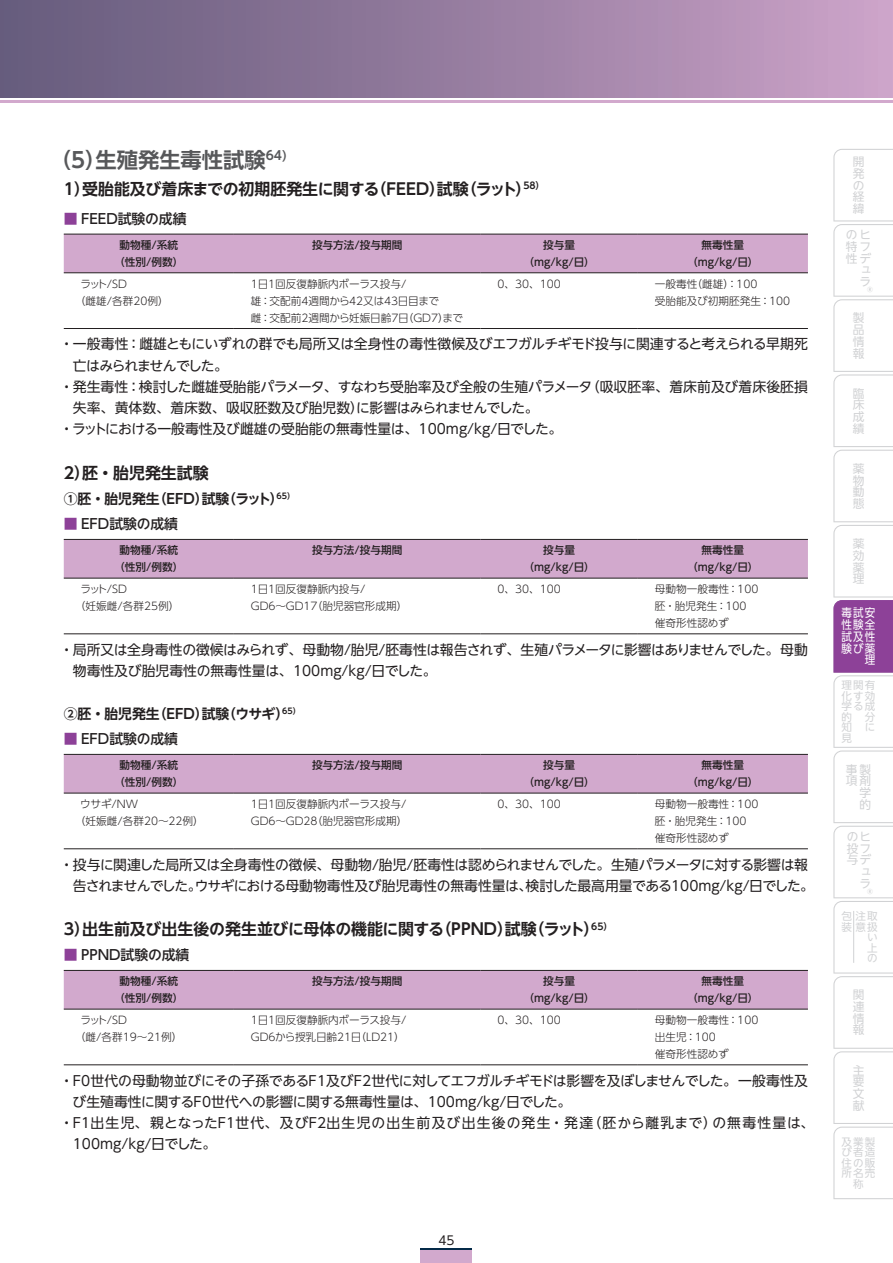
<style>
.page{position:relative;width:893px;height:1263px;background:#fff}
.page>*{position:absolute;margin:0;border:0;box-sizing:border-box;transform-origin:0 0}
.t1{font:700 21.3px "UD Shin Go NT Pro De";color:#57585a}
.t2{font:700 15.9px "UD Shin Go NT Pro De";color:#231f20}
.t3{font:13.8px/21.3px "UD Shin Go NT Pro";letter-spacing:-.015em;color:#231f20}
.t4{font:13.8px "UD Shin Go NT Pro";letter-spacing:.005em;color:#231f20}
.t5{font:13.8px "UD Shin Go NT Pro";letter-spacing:.075em;color:#231f20}
.t6{font:700 13.8px "UD Shin Go NT Pro De";color:#231f20}
.t7{font:500 13.8px "UD Shin Go NT Pro";color:#231f20}
.t8{font:13.8px "UD Shin Go NT Pro";letter-spacing:-.09em;color:#231f20}
.t9{font:12.15px "UD Shin Go NT Pro";color:#231f20}
.t10{font:11.7px/11.7px "UD Shin Go NT Pro";color:#d1d2d4;text-align:justify}
.t11{font:11.7px/11.7px "UD Shin Go NT Pro";color:#fff;text-align:right;scale:.9 1}
.t12{font:300 10.65px/17px "UD Shin Go Pro";color:#231f20}
.t13{font:500 10.65px/17px "UD Shin Go Pro";color:#231f20;text-align:center}
.t14{font:10.5px/10.5px "UD Shin Go NT Pro";color:#d1d2d4}
.s1{color:#8d4198}
</style>
<div class="page">
<div style="left:0;top:0;width:893px;height:98px;background:linear-gradient(to right,#63597a,#cba2c7)"></div>
<hr style="left:0;top:100px;width:893px;height:3px;background:#d2a9cd">
<div style="left:421px;top:1250px;width:51px;height:13px;background:#d2a9cd"></div>
<hr style="left:421px;top:1248px;width:51px;height:1px;background:#042a48">
<svg style="left:833px;top:149px;width:60px;height:1050px"></svg>
<div style="left:64px;top:235px;width:744px;height:38px;background:#d2a9cd"></div>
<hr style="left:64px;top:328px;width:170px;height:1px;background:#231f20">
<hr style="left:64px;top:234px;width:170px;height:1px;background:#231f20">
<hr style="left:234px;top:234px;width:246px;height:1px;background:#231f20">
<hr style="left:480px;top:234px;width:158px;height:1px;background:#231f20">
<hr style="left:638px;top:234px;width:170px;height:1px;background:#231f20">
<hr style="left:234px;top:328px;width:246px;height:1px;background:#231f20">
<hr style="left:64px;top:273px;width:170px;height:1px;background:#231f20">
<hr style="left:480px;top:328px;width:158px;height:1px;background:#231f20">
<hr style="left:234px;top:273px;width:246px;height:1px;background:#231f20">
<hr style="left:480px;top:273px;width:158px;height:1px;background:#231f20">
<hr style="left:638px;top:273px;width:170px;height:1px;background:#231f20">
<hr style="left:638px;top:328px;width:170px;height:1px;background:#231f20">
<div style="left:64px;top:540px;width:744px;height:38px;background:#d2a9cd"></div>
<hr style="left:64px;top:634px;width:170px;height:1px;background:#231f20">
<hr style="left:234px;top:634px;width:246px;height:1px;background:#231f20">
<hr style="left:480px;top:634px;width:158px;height:1px;background:#231f20">
<hr style="left:64px;top:539px;width:170px;height:1px;background:#231f20">
<hr style="left:234px;top:539px;width:246px;height:1px;background:#231f20">
<hr style="left:480px;top:539px;width:158px;height:1px;background:#231f20">
<hr style="left:638px;top:539px;width:170px;height:1px;background:#231f20">
<hr style="left:64px;top:578px;width:170px;height:1px;background:#231f20">
<hr style="left:234px;top:578px;width:246px;height:1px;background:#231f20">
<hr style="left:480px;top:578px;width:158px;height:1px;background:#231f20">
<hr style="left:638px;top:578px;width:170px;height:1px;background:#231f20">
<hr style="left:638px;top:634px;width:170px;height:1px;background:#231f20">
<div style="left:64px;top:755px;width:744px;height:38px;background:#d2a9cd"></div>
<hr style="left:64px;top:848px;width:170px;height:1px;background:#231f20">
<hr style="left:234px;top:848px;width:246px;height:1px;background:#231f20">
<hr style="left:64px;top:754px;width:170px;height:1px;background:#231f20">
<hr style="left:234px;top:754px;width:246px;height:1px;background:#231f20">
<hr style="left:480px;top:754px;width:158px;height:1px;background:#231f20">
<hr style="left:638px;top:754px;width:170px;height:1px;background:#231f20">
<hr style="left:64px;top:793px;width:170px;height:1px;background:#231f20">
<hr style="left:480px;top:848px;width:158px;height:1px;background:#231f20">
<hr style="left:234px;top:793px;width:246px;height:1px;background:#231f20">
<hr style="left:480px;top:793px;width:158px;height:1px;background:#231f20">
<hr style="left:638px;top:793px;width:170px;height:1px;background:#231f20">
<hr style="left:638px;top:848px;width:170px;height:1px;background:#231f20">
<div style="left:64px;top:971px;width:744px;height:38px;background:#d2a9cd"></div>
<hr style="left:64px;top:970px;width:170px;height:1px;background:#231f20">
<hr style="left:234px;top:970px;width:246px;height:1px;background:#231f20">
<hr style="left:480px;top:970px;width:158px;height:1px;background:#231f20">
<hr style="left:64px;top:1064px;width:170px;height:1px;background:#231f20">
<hr style="left:638px;top:970px;width:170px;height:1px;background:#231f20">
<hr style="left:234px;top:1064px;width:246px;height:1px;background:#231f20">
<hr style="left:64px;top:1009px;width:170px;height:1px;background:#231f20">
<hr style="left:480px;top:1064px;width:158px;height:1px;background:#231f20">
<hr style="left:234px;top:1009px;width:246px;height:1px;background:#231f20">
<hr style="left:480px;top:1009px;width:158px;height:1px;background:#231f20">
<hr style="left:638px;top:1009px;width:170px;height:1px;background:#231f20">
<hr style="left:638px;top:1064px;width:170px;height:1px;background:#231f20">
<h1 class="t1" style="left:50px;top:142px;width:238px">（5）生殖発生毒性試験<sup>64)</sup></h1>
<p class="t2" style="left:64px;top:176px;width:483px">1）受胎能及び着床までの初期胚発生に関する（FEED）試験（ラット）<sup>58）</sup></p>
<p class="t7" style="left:64px;top:207px;width:124px"><span class="s1">■</span> FEED試験の成績</p>
<p class="t13" style="left:114px;top:236px;width:71px">動物種/系統（性別/例数）</p>
<p class="t13" style="left:312px;top:236px;width:92px">投与方法/投与期間</p>
<p class="t13" style="left:523px;top:236px;width:73px">投与量（mg/kg/日）</p>
<p class="t13" style="left:687px;top:236px;width:73px">無毒性量（mg/kg/日）</p>
<p class="t12" style="left:75px;top:275px;width:95px;text-indent:6px">ラット/SD<br>（雌雄/各群20例）</p>
<p class="t12" style="left:251px;top:275px;width:214px">1日1回反復静脈内ボーラス投与/<br>雄：交配前4週間から42又は43日目まで<br>雌：交配前2週間から妊娠日齢7日（GD7）まで</p>
<p class="t12" style="left:497px;top:275px;width:65px">0､ 30､ 100</p>
<p class="t12" style="left:655px;top:275px;width:137px">一般毒性（雌雄）：100<br>受胎能及び初期胚発生：100</p>
<p class="t3" style="left:60px;top:333px;width:750px">・一般毒性：雌雄ともにいずれの群でも局所又は全身性の毒性徴候及びエフガルチギモド投与に関連すると考えられる早期死</p>
<p class="t8" style="left:73px;top:354px;width:157px">亡はみられませんでした。</p>
<p class="t4" style="left:60px;top:375px;width:750px">・発生毒性：検討した雌雄受胎能パラメータ、すなわち受胎率及び全般の生殖パラメータ（吸収胚率、着床前及び着床後胚損</p>
<p class="t3" style="left:73px;top:397px;width:467px">失率、黄体数、着床数、吸収胚数及び胎児数）に影響はみられませんでした。</p>
<p class="t3" style="left:60px;top:418px;width:504px">・ラットにおける一般毒性及び雌雄の受胎能の無毒性量は、100mg/kg/日でした。</p>
<p class="t2" style="left:64px;top:460px;width:146px">2）胚・胎児発生試験</p>
<p class="t6" style="left:64px;top:487px;width:233px">①胚・胎児発生（EFD）試験（ラット）<sup>65）</sup></p>
<p class="t7" style="left:64px;top:513px;width:116px"><span class="s1">■</span> EFD試験の成績</p>
<p class="t13" style="left:114px;top:541px;width:71px">動物種/系統（性別/例数）</p>
<p class="t13" style="left:312px;top:541px;width:92px">投与方法/投与期間</p>
<p class="t13" style="left:523px;top:541px;width:73px">投与量（mg/kg/日）</p>
<p class="t13" style="left:687px;top:541px;width:73px">無毒性量（mg/kg/日）</p>
<p class="t12" style="left:75px;top:580px;width:106px;text-indent:6px">ラット/SD<br>（妊娠雌/各群25例）</p>
<p class="t12" style="left:251px;top:580px;width:158px">1日1回反復静脈内投与/<br>GD6～GD17（胎児器官形成期）</p>
<p class="t12" style="left:497px;top:580px;width:65px">0､ 30､ 100</p>
<p class="t12" style="left:655px;top:580px;width:105px">母動物一般毒性：100胚・胎児発生：100催奇形性認めず</p>
<p class="t3" style="left:73px;top:638px;width:737px;text-indent:-13px">・局所又は全身毒性の徴候はみられず、母動物/胎児/胚毒性は報告されず、生殖パラメータに影響はありませんでした。母動物毒性及び胎児毒性の無毒性量は、100mg/kg/日でした。</p>
<p class="t6" style="left:64px;top:702px;width:239px">②胚・胎児発生（EFD）試験（ウサギ）<sup>65）</sup></p>
<p class="t7" style="left:64px;top:727px;width:116px"><span class="s1">■</span> EFD試験の成績</p>
<p class="t13" style="left:114px;top:756px;width:71px">動物種/系統（性別/例数）</p>
<p class="t13" style="left:312px;top:756px;width:92px">投与方法/投与期間</p>
<p class="t13" style="left:523px;top:756px;width:73px">投与量（mg/kg/日）</p>
<p class="t13" style="left:687px;top:756px;width:73px">無毒性量（mg/kg/日）</p>
<p class="t12" style="left:75px;top:795px;width:130px;text-indent:5px">ウサギ/NW<br>（妊娠雌/各群20～22例）</p>
<p class="t12" style="left:251px;top:795px;width:158px">1日1回反復静脈内ボーラス投与/<br>GD6～GD28（胎児器官形成期）</p>
<p class="t12" style="left:497px;top:795px;width:65px">0､ 30､ 100</p>
<p class="t12" style="left:655px;top:795px;width:105px">母動物一般毒性：100胚・胎児発生：100催奇形性認めず</p>
<p class="t3" style="left:73px;top:853px;width:743px;text-indent:-13px">・投与に関連した局所又は全身毒性の徴候、母動物/胎児/胚毒性は認められませんでした。生殖パラメータに対する影響は報告されませんでした。ウサギにおける母動物毒性及び胎児毒性の無毒性量は、検討した最高用量である100mg/kg/日でした。</p>
<p class="t2" style="left:64px;top:916px;width:550px">3）出生前及び出生後の発生並びに母体の機能に関する（PPND）試験（ラット）<sup>65）</sup></p>
<p class="t7" style="left:64px;top:943px;width:127px"><span class="s1">■</span> PPND試験の成績</p>
<p class="t13" style="left:114px;top:972px;width:71px">動物種/系統（性別/例数）</p>
<p class="t13" style="left:312px;top:972px;width:92px">投与方法/投与期間</p>
<p class="t13" style="left:523px;top:972px;width:73px">投与量（mg/kg/日）</p>
<p class="t13" style="left:687px;top:972px;width:73px">無毒性量（mg/kg/日）</p>
<p class="t12" style="left:75px;top:1011px;width:109px;text-indent:6px">ラット/SD<br>（雌/各群19～21例）</p>
<p class="t12" style="left:251px;top:1011px;width:157px">1日1回反復静脈内ボーラス投与/<br>GD6から授乳日齢21日（LD21）</p>
<p class="t12" style="left:497px;top:1011px;width:65px">0、30、100</p>
<p class="t12" style="left:655px;top:1011px;width:105px">母動物一般毒性：100出生児：100<br>催奇形性認めず</p>
<p class="t3" style="left:60px;top:1069px;width:750px">・F0世代の母動物並びにその子孫であるF1及びF2世代に対してエフガルチギモドは影響を及ぼしませんでした。一般毒性及</p>
<p class="t3" style="left:73px;top:1091px;width:500px">び生殖毒性に関するF0世代への影響に関する無毒性量は、100mg/kg/日でした。</p>
<p class="t5" style="left:60px;top:1112px;width:756px">・F1出生児、親となったF1世代、及びF2出生児の出生前及び出生後の発生・発達（胚から離乳まで）の無毒性量は、</p>
<p class="t3" style="left:73px;top:1133px;width:145px">100mg/kg/日でした。</p>
<p class="t9" style="left:438px;top:1230px;width:18px">45</p>
<p class="t10" style="left:853px;top:156px;width:13px">開発の経緯</p>
<p class="t10" style="left:846px;top:228px;width:27px;text-align:right">のヒ特フ性デュ<br>ラ</p>
<p class="t10" style="left:867px;top:280px;width:13px">®</p>
<p class="t10" style="left:853px;top:312px;width:13px">製品情報</p>
<p class="t10" style="left:853px;top:387px;width:13px">臨床成績</p>
<p class="t10" style="left:853px;top:462px;width:13px">薬物動態</p>
<p class="t10" style="left:853px;top:537px;width:13px">薬効薬理</p>
<p class="t11" style="left:842px;top:607px;width:39px">毒試安性験全試及性験び薬理</p>
<p class="t14" style="left:842px;top:680px;width:35px">理関有化す効学る成的<br>知<br>見</p>
<p class="t14" style="left:865px;top:711px;width:12px">分に</p>
<p class="t10" style="left:846px;top:763px;width:27px;text-align:right">事製項剤学<br>的</p>
<p class="t10" style="left:847px;top:830px;width:26px;text-align:right">のヒ投フ与デュ<br>ラ</p>
<p class="t10" style="left:867px;top:882px;width:13px">®</p>
<p class="t14" style="left:842px;top:911px;width:37px;text-align:right">包注取装意扱い<br>上<br>の</p>
<p class="t10" style="left:853px;top:989px;width:13px">関連情報</p>
<p class="t10" style="left:853px;top:1064px;width:13px">主要文献</p>
<p class="t14" style="left:842px;top:1136px;width:35px;text-align:center">及業製び者造住の販所名売称</p>
</div>
